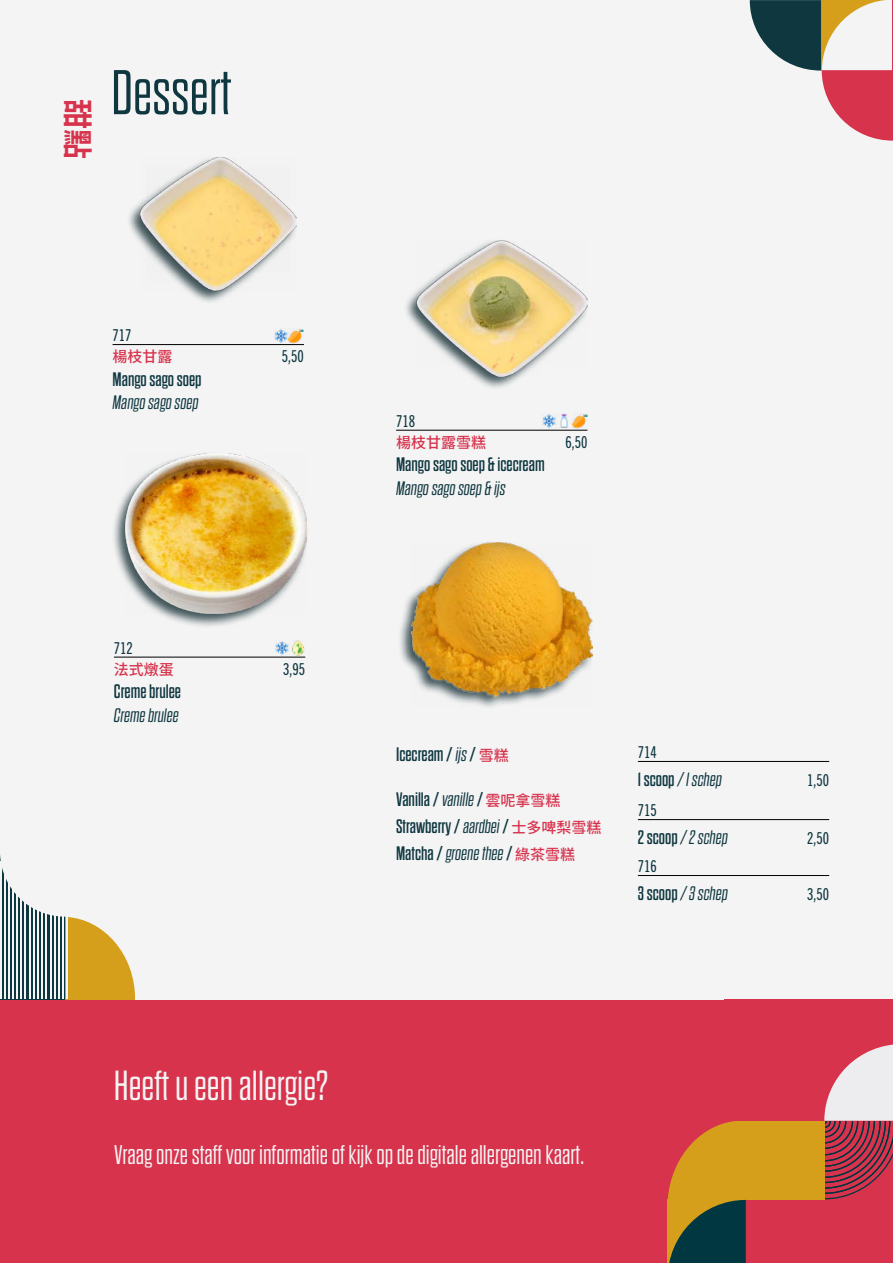
<style>
.page{position:relative;width:893px;height:1263px;background:#fff}
.page>*{position:absolute;margin:0;border:0;box-sizing:border-box;transform-origin:0 0}
.t1{font:300 63px "Dharma Gothic E";color:#0f3740}
.t2{font:300 42px "Dharma Gothic E";color:#f4f4f4}
.t3{font:700 30px "Source Han Sans TW";color:#d7334d}
.t4{font:300 27px "Dharma Gothic E";color:#f4f4f4}
.t5{font:19.5px/27px "Dharma Gothic E";color:#0f3740}
.t6{font:italic 300 19.5px "Dharma Gothic E";color:#0f3740}
.t7{font:16.5px "Trade Gothic Next SR Pro Cm";color:#0f3740}
.t8{font:500 15px "Source Han Sans TW";color:#d7334d}
.s1{font-weight:300;font-style:italic}
.s2{font-family:"Source Han Sans TW";font-weight:500;font-size:15px;color:#d7334d}
.s3{font-weight:400;font-style:normal}
</style>
<div class="page">
<div style="left:0;top:999px;width:893px;height:264px;background:#d7334d"></div>
<div style="left:0;top:0;width:893px;height:999px;background:#f4f4f4"></div>
<svg style="left:750px;top:0;width:143px;height:141px"></svg>
<hr style="left:892px;top:71px;width:1px;height:69px;background:#d7334d">
<hr style="left:892px;top:0;width:1px;height:70px;background:#d7334d">
<svg style="left:668px;top:1044px;width:225px;height:219px"></svg>
<svg style="left:0;top:855px;width:135px;height:144px"></svg>
<div style="left:126px;top:156px;width:172px;height:148px;background:#072228;opacity:.75"></div>
<img style="left:140px;top:158px;width:156px;height:134px">
<div style="left:397px;top:540px;width:196px;height:177px;background:#072228;opacity:.75"></div>
<img style="left:411px;top:543px;width:181px;height:163px">
<div style="left:403px;top:238px;width:185px;height:152px;background:#072228;opacity:.75"></div>
<img style="left:416px;top:240px;width:171px;height:137px">
<div style="left:111px;top:451px;width:198px;height:177px;background:#072228;opacity:.75"></div>
<img style="left:125px;top:454px;width:182px;height:160px">
<hr style="left:113px;top:344px;width:191px;height:1px;background:#000">
<img style="left:273px;top:329px;width:31px;height:14px">
<hr style="left:396px;top:430px;width:191px;height:1px;background:#000">
<img style="left:541px;top:414px;width:46px;height:15px">
<hr style="left:114px;top:657px;width:191px;height:1px;background:#000">
<img style="left:275px;top:641px;width:30px;height:15px">
<hr style="left:638px;top:761px;width:191px;height:1px;background:#000">
<hr style="left:638px;top:819px;width:191px;height:1px;background:#000">
<hr style="left:638px;top:875px;width:191px;height:1px;background:#000">
<h3 class="t3" style="left:94px;top:99px;width:61px;rotate:90deg">甜點</h3>
<h1 class="t1" style="left:111px;top:61px;width:122px">Dessert</h1>
<p class="t7" style="left:113px;top:324px;width:21px">717</p>
<p class="t8" style="left:113px;top:348px;width:61px">楊枝甘露</p>
<p class="t7" style="left:282px;top:345px;width:24px">5,50</p>
<p class="t5" style="left:113px;top:366px;width:91px">Mango sago soep</p>
<p class="t6" style="left:113px;top:393px;width:87px">Mango sago soep</p>
<p class="t7" style="left:114px;top:637px;width:21px">712</p>
<p class="t8" style="left:114px;top:661px;width:61px">法式燉蛋</p>
<p class="t7" style="left:283px;top:658px;width:24px">3,95</p>
<p class="t5" style="left:114px;top:678px;width:69px">Creme brulee</p>
<p class="t6" style="left:114px;top:705px;width:66px">Creme brulee</p>
<p class="t7" style="left:396px;top:410px;width:21px">718</p>
<p class="t8" style="left:396px;top:434px;width:91px">楊枝甘露雪糕</p>
<p class="t7" style="left:565px;top:431px;width:24px">6,50</p>
<p class="t5" style="left:396px;top:451px;width:150px">Mango sago soep &amp; icecream</p>
<p class="t6" style="left:396px;top:478px;width:111px">Mango sago soep &amp; ijs</p>
<p class="t5" style="left:396px;top:741px;width:114px">Icecream / <span class="s1">ijs</span> / <span class="s2">雪糕</span></p>
<p class="t5" style="left:396px;top:786px;width:207px">Vanilla / <span class="s1">vanille</span> /<span class="s2">雲呢拿雪糕<br></span>Strawberry / <span class="s1">aardbei</span> / <span class="s2">士多啤梨雪糕<br></span>Matcha / <span class="s1">groene thee</span> / <span class="s2">綠茶雪糕</span></p>
<p class="t7" style="left:638px;top:741px;width:21px">714</p>
<p class="t6" style="left:638px;top:770px;width:86px"><span class="s3">1 scoop</span> / 1 schep</p>
<p class="t7" style="left:807px;top:769px;width:24px">1,50</p>
<p class="t7" style="left:638px;top:799px;width:21px">715</p>
<p class="t6" style="left:638px;top:828px;width:92px"><span class="s3">2 scoop</span> / 2 schep</p>
<p class="t7" style="left:807px;top:827px;width:24px">2,50</p>
<p class="t7" style="left:638px;top:855px;width:21px">716</p>
<p class="t6" style="left:638px;top:884px;width:92px"><span class="s3">3 scoop</span> / 3 schep</p>
<p class="t7" style="left:807px;top:883px;width:24px">3,50</p>
<h2 class="t2" style="left:114px;top:1064px;width:216px">Heeft u een allergie?</h2>
<h3 class="t4" style="left:114px;top:1142px;width:472px">Vraag onze staff voor informatie of kijk op de digitale allergenen kaart.</h3>
</div>
